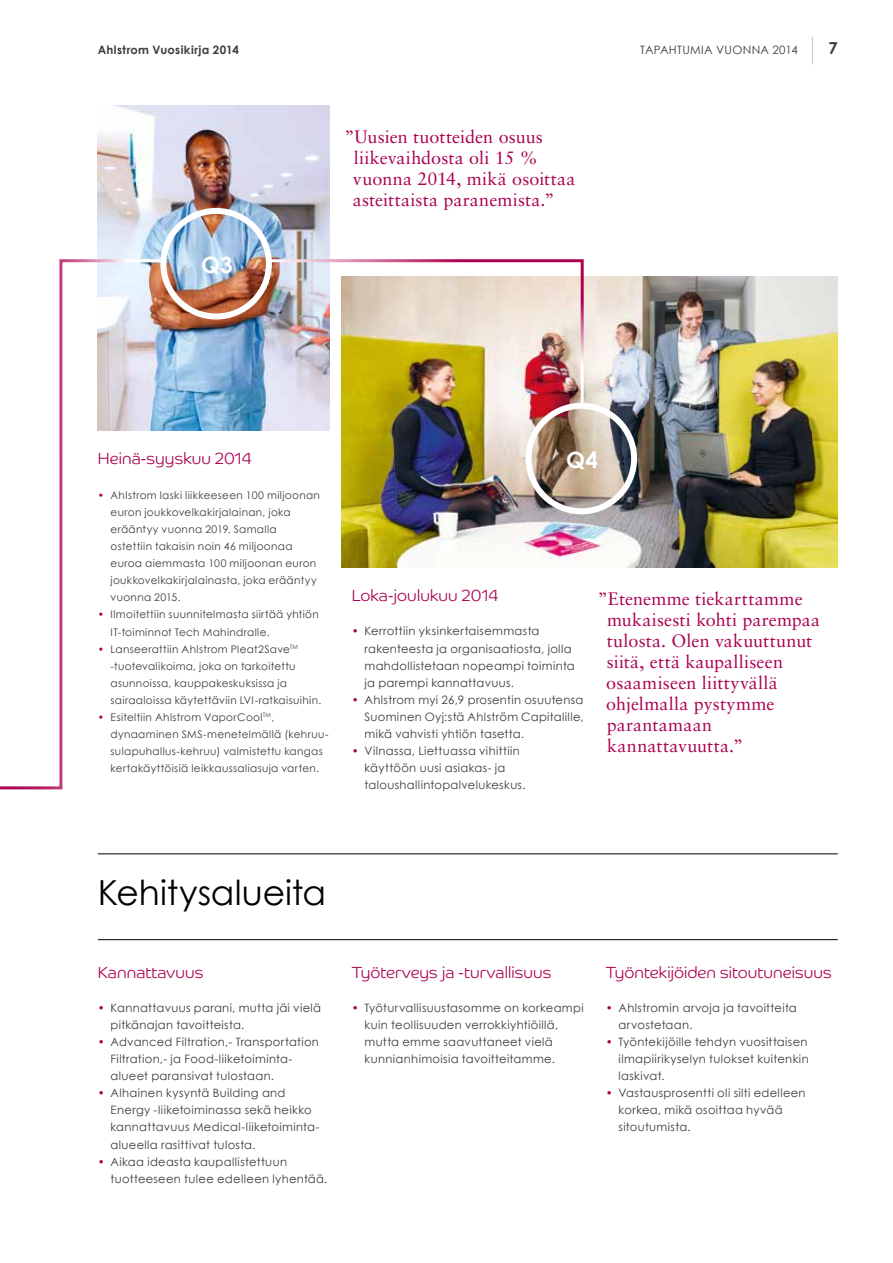
<style>
.page{position:relative;width:893px;height:1263px;background:#fff}
.page>*{position:absolute;margin:0;border:0;box-sizing:border-box;transform-origin:0 0}
.t1{font:34.5px "Century Gothic";letter-spacing:-.005em;color:#000}
.t2{font:700 22.5px "Century Gothic";color:#fff}
.t3{font:18px/21px "Sabon LT Std";letter-spacing:.01em;color:#ab004f}
.t4{font:700 16.5px "Century Gothic";color:#3c3c3b}
.t5{font:300 16.2px "Co Headline";letter-spacing:.005em;color:#ab004f}
.t6{font:11.55px/17.1px "Century Gothic";letter-spacing:.03em;color:#3c3c3b}
.t7{font:700 11.55px "Century Gothic";letter-spacing:.035em;color:#3c3c3b}
.t8{font:10.5px/17.1px "Century Gothic";letter-spacing:.035em;color:#3c3c3b}
.s1{color:#ab004f}
</style>
<div class="page">
<img style="left:98px;top:105px;width:232px;height:325px">
<img style="left:342px;top:276px;width:496px;height:291px">
<div style="left:160px;top:208px;width:112px;height:111px;border:6px solid #fff;border-radius:50%"></div>
<hr style="left:98px;top:853px;width:740px;height:1px;background:#000">
<hr style="left:98px;top:939px;width:740px;height:1px;background:#000">
<div style="left:525px;top:403px;width:112px;height:111px;border:6px solid #fff;border-radius:50%"></div>
<svg style="left:0;top:258px;width:163px;height:532px"></svg>
<img style="left:264px;top:258px;width:321px;height:148px">
<svg style="left:812px;top:37px;width:1px;height:27px"></svg>
<p class="t7" style="left:98px;top:41px;width:143px">Ahlstrom Vuosikirja 2014</p>
<p class="t6" style="left:640px;top:41px;width:14px">Tapahtumia</p>
<p class="t6" style="left:716px;top:41px;width:10px">vuonna</p>
<p class="t6" style="left:772px;top:41px;width:27px">2014</p>
<h3 class="t4" style="left:828px;top:35px;width:11px">7</h3>
<h2 class="t2" style="left:201px;top:248px;width:33px">Q3</h2>
<h3 class="t3" style="left:353px;top:126px;width:224px;text-indent:-8px">”Uusien tuotteiden osuus liikevaihdosta oli 15 % vuonna 2014, mikä osoittaa asteittaista paranemista.”</h3>
<h3 class="t5" style="left:98px;top:449px;width:155px">Heinä-syyskuu 2014</h3>
<p class="t8" style="left:111px;top:486px;width:211px;text-indent:-13px"><span class="s1">•</span> Ahlstrom laski liikkeeseen 100 miljoonan euron joukkovelkakirjalainan, joka erääntyy vuonna 2019. Samalla ostettiin takaisin noin 46 miljoonaa euroa aiemmasta 100 miljoonan euron joukkovelkakirjalainasta, joka erääntyy vuonna 2015.</p>
<p class="t8" style="left:111px;top:606px;width:210px;text-indent:-13px"><span class="s1">•</span> Ilmoitettiin suunnitelmasta siirtää yhtiön<br>IT-toiminnot Tech Mahindralle.</p>
<p class="t8" style="left:111px;top:640px;width:212px;text-indent:-13px"><span class="s1">•</span> Lanseerattiin Ahlstrom Pleat2Save<sup>TM </sup>-tuotevalikoima, joka on tarkoitettu asunnoissa, kauppakeskuksissa ja sairaaloissa käytettäviin LVI-ratkaisuihin.</p>
<p class="t8" style="left:111px;top:708px;width:219px;text-indent:-13px"><span class="s1">•</span> Esiteltiin Ahlstrom VaporCool<sup>TM</sup>, dynaaminen SMS-menetelmällä (kehruu&shy;sulapuhallus-kehruu) valmistettu kangas kertakäyttöisiä leikkaussaliasuja varten.</p>
<h2 class="t2" style="left:566px;top:443px;width:33px">Q4</h2>
<h3 class="t5" style="left:352px;top:586px;width:148px">Loka-joulukuu 2014</h3>
<p class="t6" style="left:365px;top:623px;width:212px;text-indent:-13px"><span class="s1">•</span> Kerrottiin yksinkertaisemmasta rakenteesta ja organisaatiosta, jolla mahdollistetaan nopeampi toiminta ja parempi kannattavuus.</p>
<p class="t6" style="left:365px;top:691px;width:221px;text-align:justify;text-indent:-13px"><span class="s1">•</span> Ahlstrom myi 26,9 prosentin osuutensa Suominen Oyj:stä Ahlström Capitalille, mikä vahvisti yhtiön tasetta.</p>
<p class="t6" style="left:365px;top:742px;width:163px;text-indent:-13px"><span class="s1">•</span> Vilnassa, Liettuassa vihittiin käyttöön uusi asiakas- ja taloushallintopalvelukeskus.</p>
<h3 class="t3" style="left:606px;top:588px;width:215px;text-indent:-8px">”Etenemme tiekarttamme mukaisesti kohti parempaa tulosta. Olen vakuuttunut siitä, että kaupalliseen osaamiseen liittyvällä ohjelmalla pystymme parantamaan kannattavuutta.”</h3>
<h1 class="t1" style="left:98px;top:869px;width:230px">Kehitysalueita</h1>
<h3 class="t5" style="left:98px;top:962px;width:107px">Kannattavuus</h3>
<p class="t6" style="left:111px;top:999px;width:212px;text-indent:-13px"><span class="s1">•</span> Kannattavuus parani, mutta jäi vielä pitkänajan tavoitteista.</p>
<p class="t6" style="left:111px;top:1033px;width:210px;text-indent:-13px"><span class="s1">•</span> Advanced Filtration,- Transportation<br>Filtration,- ja Food-liiketoiminta&shy;alueet paransivat tulostaan.</p>
<p class="t6" style="left:111px;top:1084px;width:210px;text-indent:-13px"><span class="s1">•</span> Alhainen kysyntä Building and Energy -liiketoiminassa sekä heikko kannattavuus Medical-liiketoiminta&shy;alueella rasittivat tulosta.</p>
<p class="t6" style="left:111px;top:1153px;width:218px;text-indent:-13px"><span class="s1">•</span> Aikaa ideasta kaupallistettuun tuotteeseen tulee edelleen lyhentää.</p>
<h3 class="t5" style="left:352px;top:962px;width:201px">Työterveys ja -turvallisuus</h3>
<p class="t6" style="left:365px;top:999px;width:221px;text-indent:-13px"><span class="s1">•</span> Työturvallisuustasomme on korkeampi kuin teollisuuden verrokkiyhtiöillä, mutta emme saavuttaneet vielä kunnianhimoisia tavoitteitamme.</p>
<h3 class="t5" style="left:606px;top:962px;width:227px">Työntekijöiden sitoutuneisuus</h3>
<p class="t6" style="left:619px;top:999px;width:180px;text-indent:-13px"><span class="s1">•</span> Ahlstromin arvoja ja tavoitteita arvostetaan.</p>
<p class="t6" style="left:619px;top:1033px;width:192px;text-align:justify;text-indent:-13px"><span class="s1">•</span> Työntekijöille tehdyn vuosittaisen ilmapiirikyselyn tulokset kuitenkin laskivat.</p>
<p class="t6" style="left:619px;top:1084px;width:189px;text-indent:-13px"><span class="s1">•</span> Vastausprosentti oli silti edelleen korkea, mikä osoittaa hyvää sitoutumista.</p>
</div>
